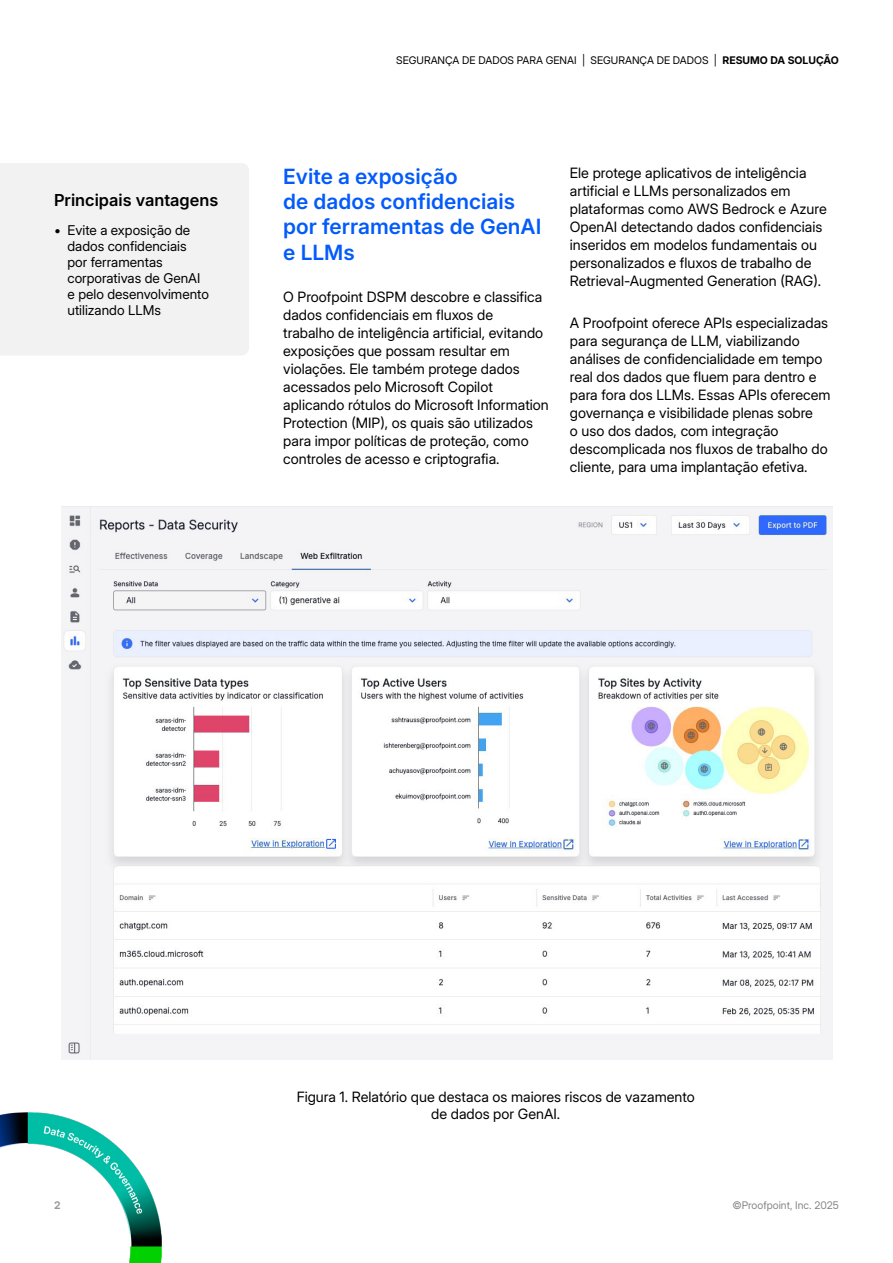
<style>
.page{position:relative;width:893px;height:1263px;background:#fff}
.page>*{position:absolute;margin:0;border:0;box-sizing:border-box;transform-origin:0 0}
.t1{font:600 21px/25px "Inter 18 pt";color:#035bfb}
.t2{font:600 16.5px "Inter 18 pt";color:#000}
.t3{font:14.25px/18px "Inter 28 pt";color:#000}
.t4{font:13.5px/16px "Inter 28 pt";color:#000}
.t5{font:10.5px "Inter 28 pt";color:#000}
.t6{font:10.5px "Inter 28 pt";color:#858585}
.t7{font:700 10.5px "Inter 18 pt";color:#97999c}
.s1{font-family:"Inter 18 pt";font-weight:700}
</style>
<div class="page">
<div style="left:0;top:163px;width:249px;height:192px;background:#f2f2f2"></div>
<img style="left:61px;top:506px;width:771px;height:553px">
<img style="left:0;top:1112px;width:162px;height:151px">
<p class="t2" style="left:54px;top:187px;width:166px">Principais vantagens</p>
<p class="t4" style="left:68px;top:221px;width:143px;text-indent:-14px">• Evite a exposição de dados confidenciais por ferramentas corporativas de GenAI e pelo desenvolvimento utilizando LLMs</p>
<p class="t5" style="left:396px;top:52px;width:444px">SEGURANÇA DE DADOS PARA GENAI | SEGURANÇA DE DADOS | <span class="s1">RESUMO DA SOLUÇÃO</span></p>
<h1 class="t1" style="left:283px;top:163px;width:260px">Evite a exposição<br>de dados confidenciais por ferramentas de GenAI e LLMs</h1>
<p class="t3" style="left:283px;top:287px;width:267px">O Proofpoint DSPM descobre e classifica dados confidenciais em fluxos de<br>trabalho de inteligência artificial, evitando exposições que possam resultar em violações. Ele também protege dados acessados pelo Microsoft Copilot aplicando rótulos do Microsoft Information Protection (MIP), os quais são utilizados para impor políticas de proteção, como controles de acesso e criptografia.</p>
<p class="t3" style="left:570px;top:163px;width:258px">Ele protege aplicativos de inteligência artificial e LLMs personalizados em plataformas como AWS Bedrock e Azure OpenAI detectando dados confidenciais inseridos em modelos fundamentais ou personalizados e fluxos de trabalho de Retrieval-Augmented Generation (RAG).</p>
<p class="t3" style="left:570px;top:313px;width:262px">A Proofpoint oferece APIs especializadas para segurança de LLM, viabilizando análises de confidencialidade em tempo real dos dados que fluem para dentro e para fora dos LLMs. Essas APIs oferecem governança e visibilidade plenas sobre<br>o uso dos dados, com integração descomplicada nos fluxos de trabalho do cliente, para uma implantação efetiva.</p>
<p class="t3" style="left:297px;top:1087px;width:400px;text-align:center">Figura 1. Relatório que destaca os maiores riscos de vazamento de dados por GenAI.</p>
<p class="t7" style="left:54px;top:1197px;width:8px">2</p>
<p class="t6" style="left:732px;top:1197px;width:108px">©Proofpoint, Inc. 2025</p>
</div>
